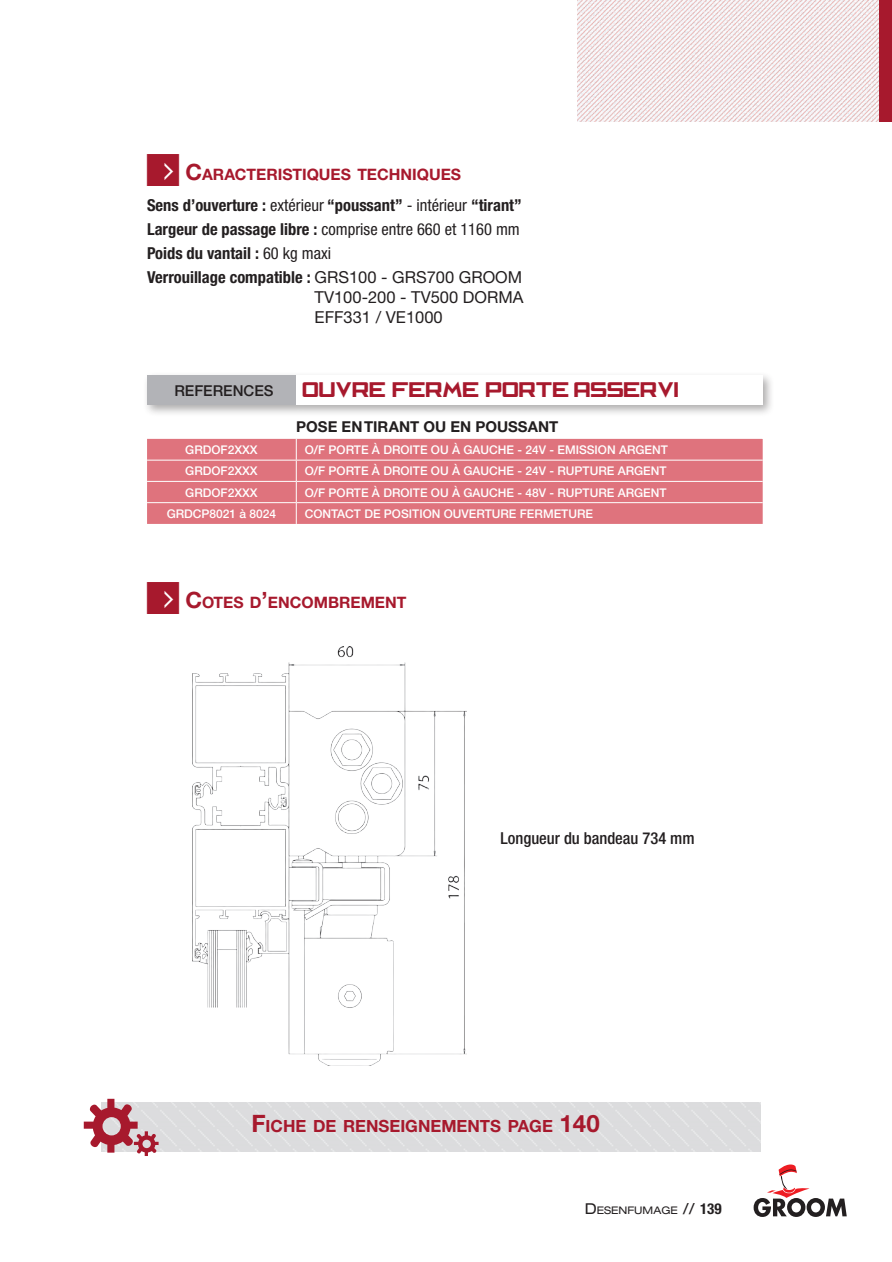
<style>
.page{position:relative;width:892px;height:1262px;background:#fff}
.page>*{position:absolute;margin:0;border:0;box-sizing:border-box;transform-origin:0 0}
.t1{font:46.5px "back to heavy coat fat ground";color:#a7192d}
.t2{font:19.5px "Cafe Nero M54";color:#a7192d}
.t3{font:700 16.8px "Helvetica Neue";color:#a7192d}
.t4{font:700 condensed 16.5px "Helvetica Neue";color:#231f20}
.t5{font:16.5px/19.8px "Helvetica Neue";color:#231f20;text-align:justify}
.t6{font:condensed 16.5px "Helvetica Neue";color:#231f20}
.t7{font:500 condensed 16.5px "Helvetica Neue";color:#231f20}
.t8{font:700 15.75px "Helvetica Neue CE";color:#a7192d}
.t9{font:700 15px "Helvetica Neue CE";color:#231f20}
.t10{font:500 15px "Helvetica Neue";color:#231f20}
.t11{font:500 12px "Helvetica Neue";color:#fff}
.t12{font:expanded 10.5px "Helvetica Neue";color:#231f20}
.s1{font-size:22.5px}
.s2{font-weight:400}
.s3{font-weight:700}
.s4{font-weight:700;font-stretch:condensed}
.s5{font-size:24px}
.s6{font-size:15px}
.s7{font-weight:700;font-stretch:condensed;font-size:15px}
</style>
<div class="page">
<img style="left:577px;top:0;width:302px;height:122px">
<div style="left:879px;top:0;width:13px;height:122px;background:#a7192d"></div>
<svg style="left:753px;top:1164px;width:93px;height:53px"></svg>
<img style="left:192px;top:646px;width:274px;height:419px">
<div style="left:147px;top:438px;width:616px;height:86px;background:#df737d"></div>
<hr style="left:147px;top:460px;width:149px;height:1px;background:#fff">
<hr style="left:296px;top:460px;width:466px;height:1px;background:#fff">
<hr style="left:147px;top:481px;width:149px;height:1px;background:#fff">
<hr style="left:296px;top:481px;width:466px;height:1px;background:#fff">
<hr style="left:147px;top:502px;width:149px;height:1px;background:#fff">
<hr style="left:296px;top:502px;width:466px;height:1px;background:#fff">
<div style="left:143px;top:371px;width:632px;height:46px;background:#231f20;opacity:.37"></div>
<div style="left:147px;top:375px;width:149px;height:30px;background:#b2b3b7"></div>
<div style="left:296px;top:375px;width:466px;height:30px;background:#fff"></div>
<div style="left:159px;top:1103px;width:601px;height:49px;background:#dcdcde"></div>
<svg style="left:84px;top:1099px;width:75px;height:57px"></svg>
<p class="t1" style="left:147px;top:143px;width:36px">&gt;</p>
<p class="t8" style="left:185px;top:165px;width:277px"><span class="s1">C</span>ARACTERISTIQUES TECHNIQUES</p>
<p class="t4" style="left:147px;top:195px;width:376px">Sens d’ouverture : <span class="s2">extérieur</span> “poussant” <span class="s2">- intérieur</span> “tirant”</p>
<p class="t6" style="left:147px;top:220px;width:374px"><span class="s3">Largeur de passage libre :</span> comprise entre 660 et 1160 mm</p>
<p class="t4" style="left:147px;top:243px;width:185px">Poids du vantail : <span class="s2">60 kg maxi</span></p>
<p class="t5" style="left:314px;top:267px;width:210px;text-indent:-167px"><span class="s4">Verrouillage compatible :</span> GRS100 - GRS700 GROOM TV100-200 - TV500 DORMA EFF331 / VE1000</p>
<p class="t10" style="left:174px;top:382px;width:101px">REFERENCES</p>
<p class="t2" style="left:302px;top:379px;width:378px">OUVRE-FERME-PORTE ASSERVI</p>
<p class="t9" style="left:296px;top:417px;width:263px">POSE EN TIRANT OU EN POUSSANT</p>
<p class="t11" style="left:185px;top:443px;width:74px">GRDOF2XXX</p>
<p class="t11" style="left:305px;top:443px;width:365px">O/F PORTE À DROITE OU À GAUCHE - 24V - EMISSION ARGENT</p>
<p class="t11" style="left:185px;top:464px;width:74px">GRDOF2XXX</p>
<p class="t11" style="left:305px;top:464px;width:363px">O/F PORTE À DROITE OU À GAUCHE - 24V - RUPTURE ARGENT</p>
<p class="t11" style="left:185px;top:485px;width:74px">GRDOF2XXX</p>
<p class="t11" style="left:305px;top:485px;width:363px">O/F PORTE À DROITE OU À GAUCHE - 48V - RUPTURE ARGENT</p>
<p class="t11" style="left:167px;top:507px;width:111px">GRDCP8021 à 8024</p>
<p class="t11" style="left:305px;top:507px;width:290px">CONTACT DE POSITION OUVERTURE FERMETURE</p>
<p class="t1" style="left:147px;top:570px;width:36px">&gt;</p>
<p class="t8" style="left:185px;top:592px;width:223px"><span class="s1">C</span>OTES D<span class="s1">’</span>ENCOMBREMENT</p>
<p class="t7" style="left:500px;top:828px;width:196px">Longueur du bandeau 734 mm</p>
<p class="t3" style="left:251px;top:1116px;width:350px"><span class="s5">F</span>ICHE DE RENSEIGNEMENTS PAGE <span class="s5">140</span></p>
<p class="t12" style="left:585px;top:1203px;width:138px"><span class="s6">D</span>ESENFUMAGE <span class="s6">//</span> <span class="s7">139</span></p>
</div>
